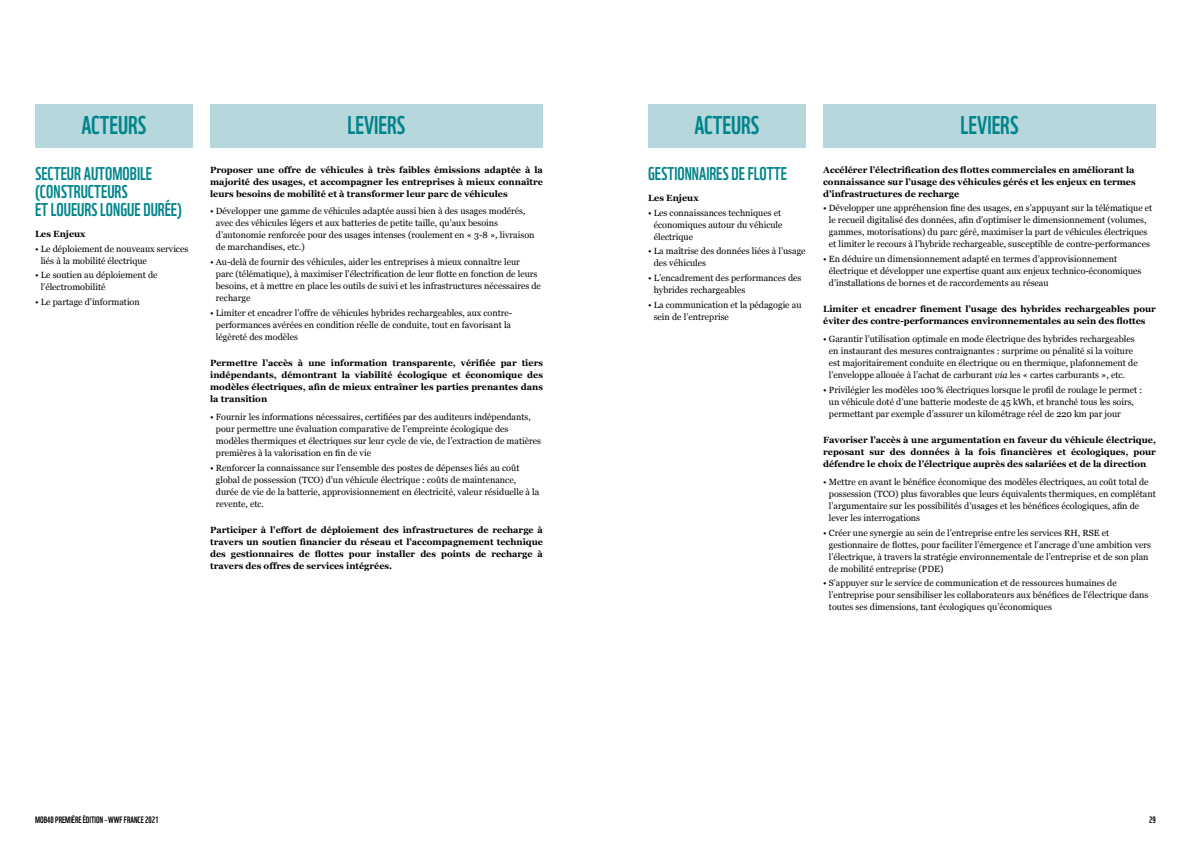
<style>
.page{position:relative;width:1191px;height:842px;background:#fff}
.page>*{position:absolute;margin:0;border:0;box-sizing:border-box;transform-origin:0 0}
.t1{font:25px "WWF";color:#00858c}
.t2{font:18px/18px "WWF";color:#00858c}
.t3{font:9px/12px "Georgia";color:#000}
.t4{font:700 9px/12px "Georgia";color:#000;text-align:justify}
.t5{font:9px "WWF";color:#000}
.s1{font-style:italic}
</style>
<div class="page">
<div style="left:35px;top:105px;width:158px;height:43px;background:#b6d8dc"></div>
<div style="left:648px;top:105px;width:157px;height:43px;background:#b6d8dc"></div>
<div style="left:210px;top:105px;width:333px;height:43px;background:#b6d8dc"></div>
<div style="left:823px;top:105px;width:333px;height:43px;background:#b6d8dc"></div>
<h1 class="t1" style="left:81px;top:106px;width:66px">ACTEURS</h1>
<h1 class="t1" style="left:348px;top:106px;width:59px">LEVIERS</h1>
<h1 class="t1" style="left:694px;top:106px;width:66px">ACTEURS</h1>
<h1 class="t1" style="left:960px;top:106px;width:59px">LEVIERS</h1>
<p class="t4" style="left:210px;top:163px;width:334px">Proposer une offre de véhicules à très faibles émissions adaptée à la majorité des usages, et accompagner les entreprises à mieux connaître leurs besoins de mobilité et à transformer leur parc de véhicules</p>
<p class="t3" style="left:216px;top:205px;width:320px;text-indent:-6px">• Développer une gamme de véhicules adaptée aussi bien à des usages modérés, avec des véhicules légers et aux batteries de petite taille, qu’aux besoins d’autonomie renforcée pour des usages intenses (roulement en « 3-8 », livraison de marchandises, etc.)</p>
<p class="t3" style="left:216px;top:256px;width:326px;text-indent:-6px">• Au-delà de fournir des véhicules, aider les entreprises à mieux connaître leur<br>parc (télématique), à maximiser l’électrification de leur flotte en fonction de leurs besoins, et à mettre en place les outils de suivi et les infrastructures nécessaires de recharge</p>
<p class="t3" style="left:216px;top:306px;width:298px;text-indent:-6px">• Limiter et encadrer l’offre de véhicules hybrides rechargeables, aux contre&shy;performances avérées en condition réelle de conduite, tout en favorisant la légèreté des modèles</p>
<p class="t4" style="left:210px;top:357px;width:334px">Permettre l’accès à une information transparente, vérifiée par tiers indépendants, démontrant la viabilité écologique et économique des modèles électriques, afin de mieux entraîner les parties prenantes dans la transition</p>
<p class="t3" style="left:216px;top:410px;width:327px;text-indent:-6px">• Fournir les informations nécessaires, certifiées par des auditeurs indépendants, pour permettre une évaluation comparative de l’empreinte écologique des modèles thermiques et électriques sur leur cycle de vie, de l’extraction de matières premières à la valorisation en fin de vie</p>
<p class="t3" style="left:216px;top:461px;width:325px;text-indent:-6px">• Renforcer la connaissance sur l’ensemble des postes de dépenses liés au coût global de possession (TCO) d’un véhicule électrique : coûts de maintenance, durée de vie de la batterie, approvisionnement en électricité, valeur résiduelle à la revente, etc.</p>
<p class="t4" style="left:210px;top:523px;width:334px">Participer à l’effort de déploiement des infrastructures de recharge à travers un soutien financier du réseau et l’accompagnement technique des gestionnaires de flottes pour installer des points de recharge à travers des offres de services intégrées.</p>
<p class="t4" style="left:823px;top:163px;width:314px;text-align:left">Accélérer l’électrification des flottes commerciales en améliorant la connaissance sur l’usage des véhicules gérés et les enjeux en termes d’infrastructures de recharge</p>
<p class="t3" style="left:823px;top:202px;width:331px;text-align:center">• Développer une appréhension fine des usages, en s’appuyant sur la télématique et le recueil digitalisé des données, afin d’optimiser le dimensionnement (volumes, gammes, motorisations) du parc géré, maximiser la part de véhicules électriques<br>et limiter le recours à l’hybride rechargeable, susceptible de contre-performances</p>
<p class="t3" style="left:829px;top:253px;width:314px;text-indent:-6px">• En déduire un dimensionnement adapté en termes d’approvisionnement électrique et développer une expertise quant aux enjeux technico-économiques d’installations de bornes et de raccordements au réseau</p>
<p class="t4" style="left:823px;top:303px;width:334px">Limiter et encadrer finement l’usage des hybrides rechargeables pour éviter des contre-performances environnementales au sein des flottes</p>
<p class="t3" style="left:829px;top:333px;width:310px;text-indent:-6px">• Garantir l’utilisation optimale en mode électrique des hybrides rechargeables en instaurant des mesures contraignantes : surprime ou pénalité si la voiture est majoritairement conduite en électrique ou en thermique, plafonnement de l’enveloppe allouée à l’achat de carburant <span class="s1">via</span> les « cartes carburants », etc.</p>
<p class="t3" style="left:829px;top:383px;width:315px;text-indent:-6px">• Privilégier les modèles 100% électriques lorsque le profil de roulage le permet : un véhicule doté d’une batterie modeste de 45 kWh, et branché tous les soirs, permettant par exemple d’assurer un kilométrage réel de 220 km par jour</p>
<p class="t4" style="left:823px;top:433px;width:334px">Favoriser l’accès à une argumentation en faveur du véhicule électrique, reposant sur des données à la fois financières et écologiques, pour défendre le choix de l’électrique auprès des salariées et de la direction</p>
<p class="t3" style="left:829px;top:475px;width:328px;text-indent:-6px">• Mettre en avant le bénéfice économique des modèles électriques, au coût total de possession (TCO) plus favorables que leurs équivalents thermiques, en complétant l’argumentaire sur les possibilités d’usages et les bénéfices écologiques, afin de lever les interrogations</p>
<p class="t3" style="left:829px;top:526px;width:324px;text-indent:-6px">• Créer une synergie au sein de l’entreprise entre les services RH, RSE et gestionnaire de flottes, pour faciliter l’émergence et l’ancrage d’une ambition vers l’électrique, à travers la stratégie environnementale de l’entreprise et de son plan de mobilité entreprise (PDE)</p>
<p class="t3" style="left:829px;top:577px;width:321px;text-indent:-6px">• S’appuyer sur le service de communication et de ressources humaines de l’entreprise pour sensibiliser les collaborateurs aux bénéfices de l’électrique dans toutes ses dimensions, tant écologiques qu’économiques</p>
<h2 class="t2" style="left:35px;top:163px;width:148px">SECTEUR AUTOMOBILE (CONSTRUCTEURS<br>ET LOUEURS LONGUE DURÉE)</h2>
<p class="t4" style="left:35px;top:227px;width:52px">Les Enjeux</p>
<p class="t3" style="left:41px;top:242px;width:149px;text-indent:-6px">• Le déploiement de nouveaux services liés à la mobilité électrique</p>
<p class="t3" style="left:41px;top:269px;width:118px;text-indent:-6px">• Le soutien au déploiement de l’électromobilité</p>
<p class="t3" style="left:35px;top:296px;width:106px">• Le partage d’information</p>
<h2 class="t2" style="left:648px;top:163px;width:140px">GESTIONNAIRES DE FLOTTE</h2>
<p class="t4" style="left:648px;top:191px;width:52px">Les Enjeux</p>
<p class="t3" style="left:654px;top:206px;width:130px;text-indent:-6px">• Les connaissances techniques et économiques autour du véhicule électrique</p>
<p class="t3" style="left:654px;top:245px;width:153px;text-indent:-6px">• La maîtrise des données liées à l’usage des véhicules</p>
<p class="t3" style="left:654px;top:272px;width:149px;text-indent:-6px">• L’encadrement des performances des hybrides rechargeables</p>
<p class="t3" style="left:654px;top:299px;width:149px;text-indent:-6px">• La communication et la pédagogie au sein de l’entreprise</p>
<p class="t5" style="left:35px;top:813px;width:125px">MOB40 PREMIÈRE ÉDITION - WWF FRANCE 2021</p>
<p class="t5" style="left:1149px;top:813px;width:8px">29</p>
</div>
